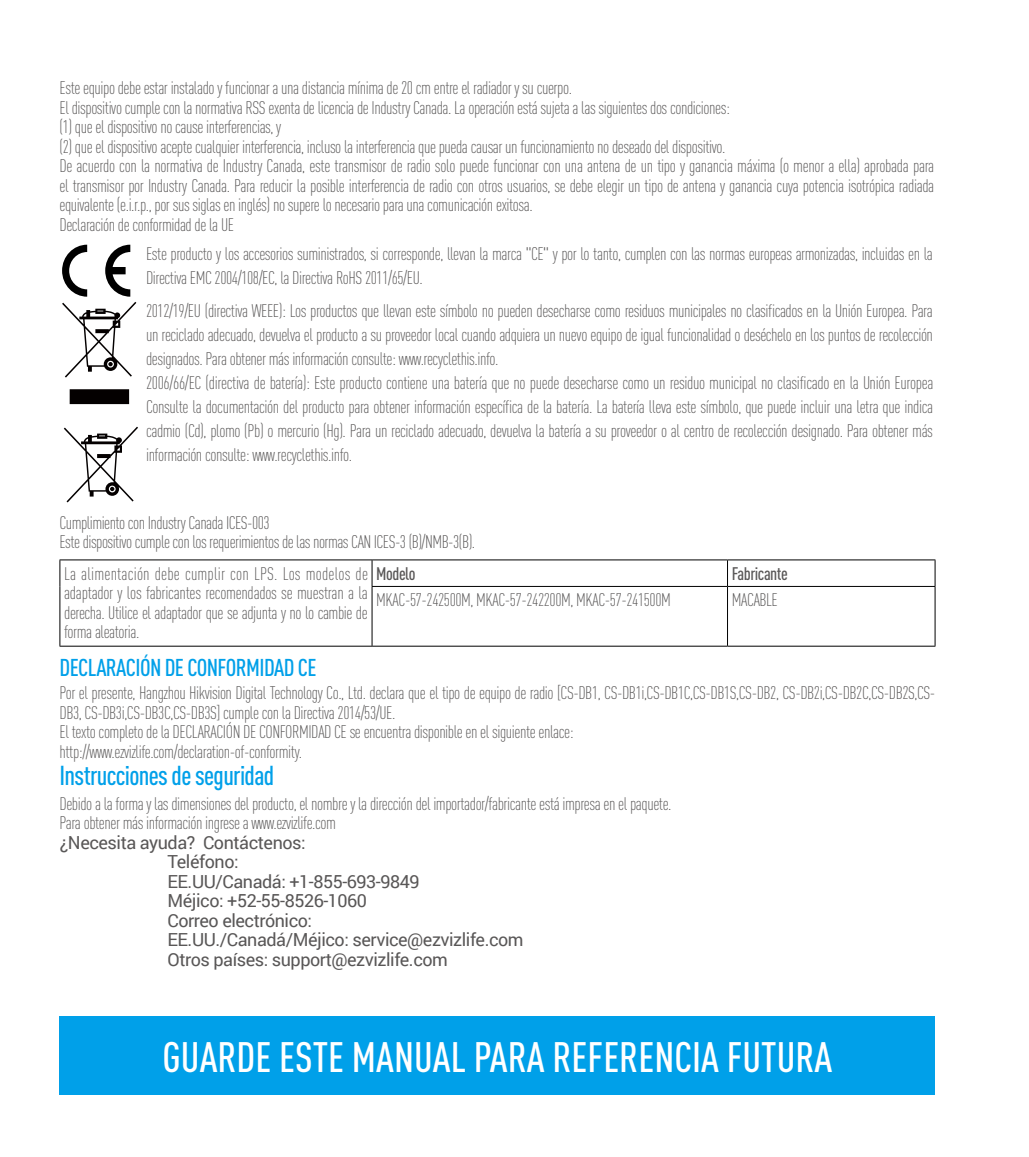
<style>
.page{position:relative;width:1029px;height:1157px;background:#fff}
.page>*{position:absolute;margin:0;border:0;box-sizing:border-box;transform-origin:0 0}
.t1{font:500 42px "DIN Cond";color:#fff}
.t2{font:500 27px "DIN Cond";letter-spacing:-.025em;color:#00a0e9}
.t3{font:500 24px "DIN Cond";letter-spacing:-.025em;color:#00a0e9}
.t4{font:300 18px/19.5px "DIN Cond";letter-spacing:-.025em;color:#595757}
.t5{font:18px/19.5px "Roboto";letter-spacing:-.025em;color:#595757}
.t6{font:500 18px "DIN Cond";letter-spacing:-.025em;color:#595757}
</style>
<div class="page">
<svg style="left:62px;top:245px;width:76px;height:257px"></svg>
<hr style="left:60px;top:559px;width:312px;height:1px;background:#000">
<svg style="left:59px;top:560px;width:1px;height:26px"></svg>
<hr style="left:372px;top:559px;width:356px;height:1px;background:#000">
<svg style="left:372px;top:560px;width:1px;height:26px"></svg>
<hr style="left:728px;top:559px;width:207px;height:1px;background:#000">
<svg style="left:727px;top:560px;width:1px;height:26px"></svg>
<svg style="left:935px;top:560px;width:1px;height:26px"></svg>
<hr style="left:59px;top:586px;width:1px;height:60px;background:#000">
<hr style="left:372px;top:586px;width:356px;height:1px;background:#000">
<hr style="left:372px;top:587px;width:1px;height:59px;background:#000">
<hr style="left:728px;top:586px;width:207px;height:1px;background:#000">
<hr style="left:727px;top:587px;width:1px;height:59px;background:#000">
<hr style="left:935px;top:587px;width:1px;height:59px;background:#000">
<hr style="left:60px;top:645px;width:312px;height:1px;background:#000">
<hr style="left:372px;top:645px;width:356px;height:1px;background:#000">
<hr style="left:728px;top:645px;width:207px;height:1px;background:#000">
<div style="left:60px;top:1016px;width:875px;height:79px;background:#00a0e9"></div>
<p class="t4" style="left:60px;top:78px;width:876px">Este equipo debe estar instalado y funcionar a una distancia mínima de 20 cm entre el radiador y su cuerpo.<br>El dispositivo cumple con la normativa RSS exenta de licencia de Industry Canada. La operación está sujeta a las siguientes dos condiciones:<br>(1) que el dispositivo no cause interferencias, y<br>(2) que el dispositivo acepte cualquier interferencia, incluso la interferencia que pueda causar un funcionamiento no deseado del dispositivo.<br>De acuerdo con la normativa de Industry Canada, este transmisor de radio solo puede funcionar con una antena de un tipo y ganancia máxima (o menor a ella) aprobada para el transmisor por Industry Canada. Para reducir la posible interferencia de radio con otros usuarios, se debe elegir un tipo de antena y ganancia cuya potencia isotrópica radiada equivalente (e.i.r.p., por sus siglas en inglés) no supere lo necesario para una comunicación exitosa.<br>Declaración de conformidad de la UE</p>
<p class="t4" style="left:146px;top:242px;width:788px;line-height:24px">Este producto y los accesorios suministrados, si corresponde, llevan la marca "CE" y por lo tanto, cumplen con las normas europeas armonizadas, incluidas en la<br>Directiva EMC 2004/108/EC, la Directiva RoHS 2011/65/EU.</p>
<p class="t4" style="left:146px;top:299px;width:789px;line-height:24px">2012/19/EU (directiva WEEE): Los productos que llevan este símbolo no pueden desecharse como residuos municipales no clasificados en la Unión Europea. Para un reciclado adecuado, devuelva el producto a su proveedor local cuando adquiera un nuevo equipo de igual funcionalidad o deséchelo en los puntos de recolección designados. Para obtener más información consulte: www.recyclethis.info.<br>2006/66/EC (directiva de batería): Este producto contiene una batería que no puede desecharse como un residuo municipal no clasificado en la Unión Europea Consulte la documentación del producto para obtener información específica de la batería. La batería lleva este símbolo, que puede incluir una letra que indica cadmio (Cd), plomo (Pb) o mercurio (Hg). Para un reciclado adecuado, devuelva la batería a su proveedor o al centro de recolección designado. Para obtener más información consulte: www.recyclethis.info.</p>
<p class="t4" style="left:60px;top:513px;width:417px">Cumplimiento con Industry Canada ICES-003<br>Este dispositivo cumple con los requerimientos de las normas CAN ICES-3 (B)/NMB-3(B).</p>
<p class="t4" style="left:64px;top:563px;width:305px;text-align:justify">La alimentación debe cumplir con LPS. Los modelos de adaptador y los fabricantes recomendados se muestran a la derecha. Utilice el adaptador que se adjunta y no lo cambie de forma aleatoria.</p>
<p class="t6" style="left:376px;top:562px;width:41px">Modelo</p>
<p class="t6" style="left:732px;top:562px;width:58px">Fabricante</p>
<p class="t4" style="left:376px;top:590px;width:296px">MKAC-57-242500M, MKAC-57-242200M, MKAC-57-241500M</p>
<p class="t4" style="left:732px;top:590px;width:48px">MACABLE</p>
<h3 class="t3" style="left:60px;top:653px;width:258px">DECLARACIÓN DE CONFORMIDAD CE</h3>
<p class="t4" style="left:60px;top:683px;width:877px">Por el presente, Hangzhou Hikvision Digital Technology Co., Ltd. declara que el tipo de equipo de radio [CS-DB1, CS-DB1i,CS-DB1C,CS-DB1S,CS-DB2, CS-DB2i,CS-DB2C,CS-DB2S,CS-DB3, CS-DB3i,CS-DB3C,CS-DB3S] cumple con la Directiva 2014/53/UE.<br>El texto completo de la DECLARACIÓN DE CONFORMIDAD CE se encuentra disponible en el siguiente enlace:<br>http://www.ezvizlife.com/declaration-of-conformity.</p>
<h2 class="t2" style="left:60px;top:759px;width:216px">Instrucciones de seguridad</h2>
<p class="t4" style="left:60px;top:793px;width:614px">Debido a la forma y las dimensiones del producto, el nombre y la dirección del importador/fabricante está impresa en el paquete.<br>Para obtener más información ingrese a www.ezvizlife.com</p>
<p class="t5" style="left:168px;top:832px;width:358px;text-indent:-108px">¿Necesita ayuda? Contáctenos:<br>Teléfono:<br>EE.UU/Canadá: +1-855-693-9849<br>Méjico: +52-55-8526-1060<br>Correo electrónico:<br>EE.UU./Canadá/Méjico: service@ezvizlife.com<br>Otros países: support@ezvizlife.com</p>
<h1 class="t1" style="left:163px;top:1031px;width:671px">GUARDE ESTE MANUAL PARA REFERENCIA FUTURA</h1>
</div>
